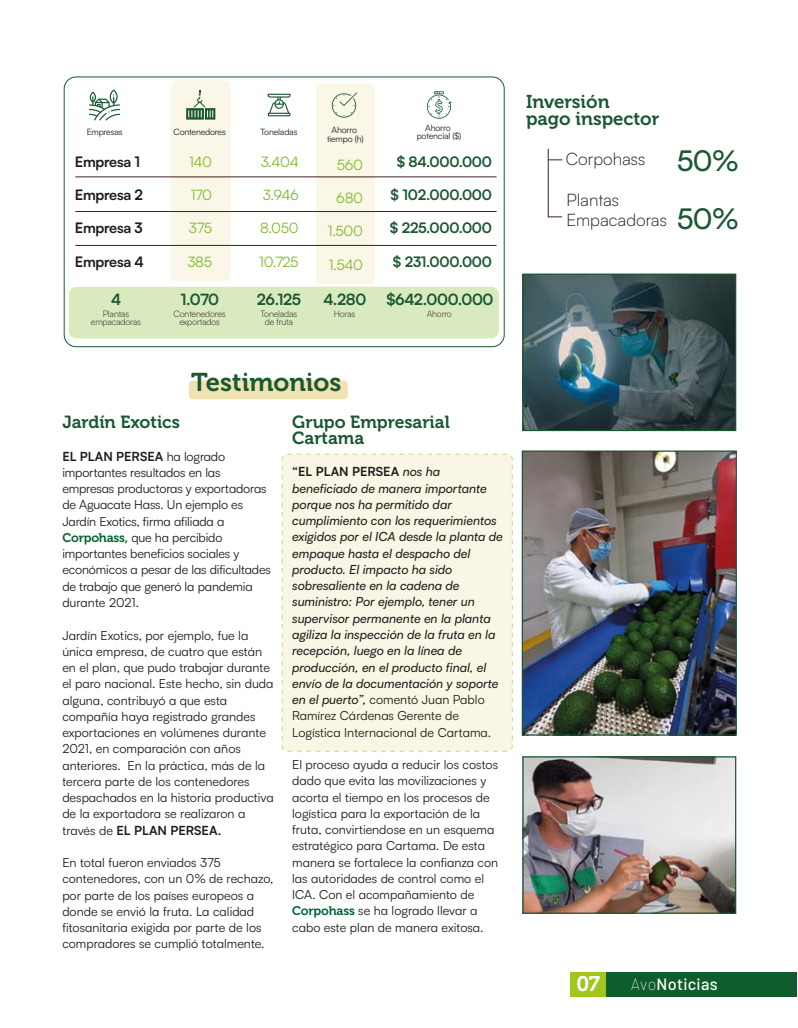
<style>
.page{position:relative;width:798px;height:1028px;background:#fff}
.page>*{position:absolute;margin:0;border:0;box-sizing:border-box;transform-origin:0 0}
.t1{font:500 28.5px/57.4px "Satoshi";color:#1a5733}
.t2{font:25.62px "Museo 700";color:#1a5733}
.t3{font:21px "Museo 700";color:#fff}
.t4{font:18.5px/17.1px "Museo 700";color:#1a5733}
.t5{font:17.5px/16.2px "Museo 700";color:#1a5733}
.t6{font:300 17.12px/20px "Satoshi";color:#1d1d1b}
.t7{font:500 16.25px "Barlow";letter-spacing:.02em;color:#fff}
.t8{font:700 15.5px "Satoshi";color:#1a5733}
.t9{font:14.38px "Satoshi";letter-spacing:-.02em;color:#7fba27}
.t10{font:700 14.38px "Satoshi";color:#1a5733}
.t11{font:700 14.38px "Satoshi";letter-spacing:-.02em;color:#1d1d1b}
.t12{font:12.5px/16.2px "Satoshi";color:#1d1d1b}
.t13{font:italic 500 12.5px/16.2px "Satoshi";color:#1d1d1b}
.t14{font:300 9px/7.5px "Satoshi";letter-spacing:-.02em;color:#1d1d1b;text-align:center}
.t15{font:8.75px/8.9px "Satoshi";letter-spacing:-.02em;color:#1d1d1b;text-align:center}
.s1{font-weight:700}
.s2{font-family:"Museo 700";color:#006533}
.s3{font-weight:700;font-style:normal}
.s4{font-weight:400;font-style:normal}
.s5{font-weight:100}
</style>
<div class="page">
<div style="left:189px;top:380px;width:158px;height:19px;background:#f1e3b1;border-radius:4px"></div>
<div style="left:282px;top:454px;width:230px;height:297px;background:#faf6e5;border-radius:5px"></div>
<div style="left:281px;top:454px;width:231px;height:298px;border:1px dashed #d1df8f;border-radius:5px"></div>
<div style="left:69px;top:287px;width:429px;height:51px;background:#d9eabe;border-radius:8px"></div>
<div style="left:171px;top:81px;width:59px;height:200px;background:#fbf7e8;border-radius:5px"></div>
<div style="left:315px;top:83px;width:60px;height:201px;background:#fbf7e8;border-radius:5px"></div>
<div style="left:64px;top:77px;width:440px;height:270px;border:1px solid #1a5733;border-radius:12px"></div>
<svg style="left:186px;top:90px;width:29px;height:30px"></svg>
<svg style="left:89px;top:89px;width:31px;height:31px"></svg>
<svg style="left:331px;top:92px;width:26px;height:26px"></svg>
<svg style="left:426px;top:91px;width:25px;height:28px"></svg>
<hr style="left:75px;top:177px;width:421px;height:1px;background:#402020">
<hr style="left:75px;top:211px;width:421px;height:1px;background:#402020">
<hr style="left:75px;top:245px;width:421px;height:1px;background:#402020">
<svg style="left:267px;top:94px;width:23px;height:22px"></svg>
<svg style="left:547px;top:148px;width:15px;height:69px"></svg>
<img style="left:524px;top:275px;width:210px;height:154px">
<div style="left:522px;top:273px;width:214px;height:158px;border:1px solid #1a5733"></div>
<img style="left:524px;top:758px;width:210px;height:153px">
<div style="left:522px;top:756px;width:214px;height:157px;border:1px solid #1a5733"></div>
<img style="left:523px;top:452px;width:211px;height:281px">
<div style="left:521px;top:450px;width:215px;height:285px;border:1px solid #1a5733"></div>
<div style="left:570px;top:972px;width:226px;height:24px;background:#0f5c2c"></div>
<div style="left:570px;top:972px;width:35px;height:24px;background:#a2c61e"></div>
<p class="t15" style="left:87px;top:127px;width:37px">Empresas</p>
<p class="t15" style="left:173px;top:127px;width:54px">Contenedores</p>
<p class="t15" style="left:260px;top:127px;width:39px">Toneladas</p>
<p class="t15" style="left:327px;top:125px;width:38px">Ahorro tiempo (h)</p>
<p class="t15" style="left:416px;top:123px;width:46px">Ahorro potencial ($)</p>
<p class="t11" style="left:75px;top:151px;width:67px">Empresa 1</p>
<p class="t11" style="left:75px;top:184px;width:70px">Empresa 2</p>
<p class="t11" style="left:75px;top:218px;width:69px">Empresa 3</p>
<p class="t11" style="left:75px;top:251px;width:71px">Empresa 4</p>
<p class="t8" style="left:111px;top:288px;width:11px">4</p>
<p class="t14" style="left:91px;top:310px;width:52px">Plantas empacadoras</p>
<p class="t9" style="left:189px;top:152px;width:25px">140</p>
<p class="t9" style="left:191px;top:185px;width:23px">170</p>
<p class="t9" style="left:189px;top:219px;width:25px">375</p>
<p class="t9" style="left:187px;top:252px;width:26px">385</p>
<p class="t8" style="left:180px;top:288px;width:40px">1.070</p>
<p class="t14" style="left:173px;top:310px;width:54px">Contenedores exportados</p>
<p class="t9" style="left:260px;top:152px;width:39px">3.404</p>
<p class="t9" style="left:263px;top:185px;width:37px">3.946</p>
<p class="t9" style="left:260px;top:219px;width:40px">8.050</p>
<p class="t9" style="left:259px;top:252px;width:41px">10.725</p>
<p class="t9" style="left:336px;top:155px;width:28px">560</p>
<p class="t9" style="left:336px;top:188px;width:28px">680</p>
<p class="t9" style="left:328px;top:221px;width:37px">1.500</p>
<p class="t9" style="left:328px;top:255px;width:36px">1.540</p>
<p class="t10" style="left:396px;top:151px;width:97px">$ 84.000.000</p>
<p class="t10" style="left:390px;top:184px;width:103px">$ 102.000.000</p>
<p class="t10" style="left:390px;top:218px;width:104px">$ 225.000.000</p>
<p class="t10" style="left:392px;top:251px;width:101px">$ 231.000.000</p>
<p class="t8" style="left:257px;top:288px;width:46px">26.125</p>
<p class="t8" style="left:323px;top:288px;width:44px">4.280</p>
<p class="t8" style="left:386px;top:288px;width:109px">$642.000.000</p>
<p class="t14" style="left:333px;top:310px;width:23px">Horas</p>
<p class="t14" style="left:426px;top:310px;width:27px">Ahorro</p>
<p class="t14" style="left:260px;top:310px;width:38px">Toneladas de fruta</p>
<h2 class="t2" style="left:191px;top:368px;width:152px">Testimonios</h2>
<h3 class="t5" style="left:62px;top:414px;width:119px">Jardín Exotics</h3>
<p class="t12" style="left:62px;top:447px;width:210px"><span class="s1">EL PLAN PERSEA</span> ha logrado importantes resultados en las empresas productoras y exportadoras de Aguacate Hass. Un ejemplo es<br>Jardín Exotics, firma afiliada a<br><span class="s2">Corpohass,</span> que ha percibido importantes beneficios sociales y económicos a pesar de las dificultades de trabajo que generó la pandemia durante 2021.</p>
<p class="t12" style="left:62px;top:626px;width:213px">Jardín Exotics, por ejemplo, fue la única empresa, de cuatro que están en el plan, que pudo trabajar durante el paro nacional. Este hecho, sin duda alguna, contribuyó a que esta compañía haya registrado grandes exportaciones en volúmenes durante 2021, en comparación con años anteriores. En la práctica, más de la tercera parte de los contenedores despachados en la historia productiva de la exportadora se realizaron a través de <span class="s1">EL PLAN PERSEA.</span></p>
<p class="t12" style="left:62px;top:854px;width:213px">En total fueron enviados 375 contenedores, con un 0% de rechazo, por parte de los países europeos a donde se envió la fruta. La calidad fitosanitaria exigida por parte de los compradores se cumplió totalmente.</p>
<h3 class="t5" style="left:292px;top:414px;width:159px">Grupo Empresarial<br>Cartama</h3>
<p class="t13" style="left:292px;top:463px;width:212px"><span class="s3">“EL PLAN PERSEA</span> nos ha beneficiado de manera importante porque nos ha permitido dar cumplimiento con los requerimientos exigidos por el ICA desde la planta de empaque hasta el despacho del producto. El impacto ha sido sobresaliente en la cadena de suministro: Por ejemplo, tener un supervisor permanente en la planta agiliza la inspección de la fruta en la recepción, luego en la línea de producción, en el producto final, el envío de la documentación y soporte en el puerto”, <span class="s4">comentó Juan Pablo<br>Ramírez Cárdenas Gerente de<br>Logística Internacional de Cartama.</span></p>
<p class="t12" style="left:292px;top:756px;width:207px">El proceso ayuda a reducir los costos dado que evita las movilizaciones y acorta el tiempo en los procesos de logística para la exportación de la fruta, convirtiendose en un esquema estratégico para Cartama. De esta manera se fortalece la confianza con las autoridades de control como el ICA. Con el acompañamiento de <span class="s2">Corpohass</span> se ha logrado llevar a cabo este plan de manera exitosa.</p>
<h3 class="t4" style="left:526px;top:93px;width:135px">Inversión<br>pago inspector</h3>
<h3 class="t6" style="left:565px;top:149px;width:81px">Corpohass</h3>
<h3 class="t6" style="left:566px;top:189px;width:102px">Plantas<br>Empacadoras</h3>
<h1 class="t1" style="left:676px;top:131px;width:63px">50%<br>50%</h1>
<h3 class="t3" style="left:576px;top:972px;width:25px">07</h3>
<h3 class="t7" style="left:630px;top:973px;width:88px"><span class="s5">Avo</span>Noticias</h3>
</div>
